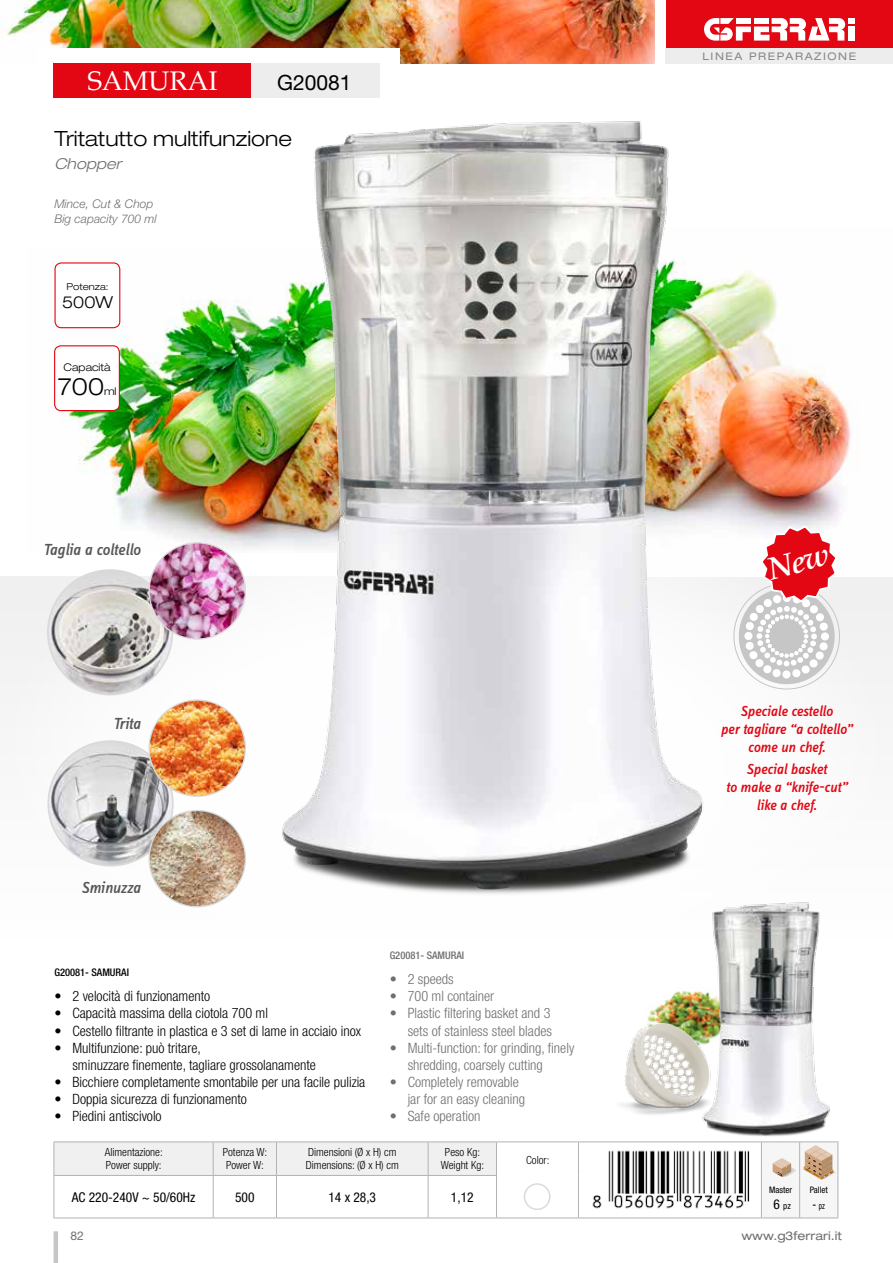
<style>
.page{position:relative;width:893px;height:1263px;background:#fff}
.page>*{position:absolute;margin:0;border:0;box-sizing:border-box;transform-origin:0 0}
.t1{font:27px "Book Antiqua";color:#fff}
.t2{font:300 expanded 24px "Helvetica Neue LT Std";color:#000}
.t3{font:300 expanded 21px "Helvetica Neue LT Std";color:#000}
.t4{font:21px "Helvetica Neue LT Std";color:#000}
.t5{font:italic 500 16.5px "Info Disp";letter-spacing:-.005em;color:#575756}
.t6{font:300 expanded 16.5px "Helvetica Neue LT Std";color:#000}
.t7{font:italic 500 15px/18px "Info Disp";letter-spacing:-.005em;color:#e30613;text-align:center}
.t8{font:italic 300 expanded 15px "Helvetica Neue LT Std";color:#706f6f}
.t9{font:300 condensed 14.25px/17.1px "Helvetica Neue LT Std";color:#000}
.t10{font:300 condensed 14.25px/17.1px "Helvetica Neue LT Std";color:#706f6f}
.t11{font:condensed 13.5px "Helvetica Neue LT Std";color:#000}
.t12{font:italic 300 12px/14.4px "Helvetica Neue LT Std";color:#706f6f}
.t13{font:expanded 12px "Helvetica Neue LT Std";color:#706f6f}
.t14{font:12px "Helvetica Neue LT Std";color:#706f6f}
.t15{font:300 condensed 11.25px/13.5px "Helvetica Neue LT Std";color:#000}
.t16{font:expanded 10.5px "Helvetica Neue LT Std";letter-spacing:.15em;color:#878787}
.t17{font:500 condensed 10.5px "Helvetica Neue LT Std";color:#706f6f}
.t18{font:500 condensed 10.5px "Helvetica Neue LT Std";color:#000}
.t19{font:300 expanded 10.5px "Helvetica Neue LT Std";color:#000}
.t20{font:300 expanded 9.45px "Helvetica Neue LT Std";color:#000}
.t21{font:condensed 9px/16.2px "Helvetica Neue LT Std";color:#000;text-align:center}
.t22{font:condensed 9px "Helvetica Neue LT Std";color:#000;scale:.8 1}
.s1{font-size:13.5px}
</style>
<div class="page">
<svg style="left:0;top:572px;width:892px;height:295px"></svg>
<svg style="left:892px;top:577px;width:1px;height:128px"></svg>
<hr style="left:54px;top:1231px;width:4px;height:32px;background:#c6c6c6">
<img style="left:808px;top:366px;width:84px;height:211px">
<img style="left:52px;top:267px;width:79px;height:258px">
<img style="left:0;top:0;width:655px;height:48px">
<div style="left:665px;top:0;width:228px;height:49px;background:#e30613"></div>
<div style="left:848px;top:27px;width:7px;height:14px;background:#fff"></div>
<div style="left:848px;top:18px;width:7px;height:6px;background:#fff"></div>
<svg style="left:808px;top:18px;width:37px;height:23px"></svg>
<div style="left:665px;top:49px;width:228px;height:15px;background:#ededed"></div>
<svg style="left:55px;top:264px;width:65px;height:64px"></svg>
<div style="left:54px;top:262px;width:66px;height:66px;border:1px solid #e30613;border-radius:6px"></div>
<svg style="left:55px;top:346px;width:64px;height:65px"></svg>
<div style="left:54px;top:345px;width:66px;height:66px;border:1px solid #e30613;border-radius:6px"></div>
<svg style="left:55px;top:1142px;width:614px;height:75px"></svg>
<hr style="left:54px;top:1141px;width:159px;height:1px;background:#b3b2b2">
<hr style="left:54px;top:1142px;width:1px;height:33px;background:#b3b2b2">
<hr style="left:213px;top:1141px;width:63px;height:1px;background:#b3b2b2">
<hr style="left:213px;top:1142px;width:1px;height:33px;background:#b3b2b2">
<hr style="left:276px;top:1141px;width:152px;height:1px;background:#b3b2b2">
<hr style="left:276px;top:1142px;width:1px;height:33px;background:#b3b2b2">
<hr style="left:428px;top:1141px;width:68px;height:1px;background:#b3b2b2">
<hr style="left:428px;top:1142px;width:1px;height:33px;background:#b3b2b2">
<hr style="left:496px;top:1141px;width:82px;height:1px;background:#b3b2b2">
<hr style="left:496px;top:1142px;width:1px;height:33px;background:#b3b2b2">
<hr style="left:578px;top:1141px;width:183px;height:1px;background:#b3b2b2">
<hr style="left:578px;top:1142px;width:1px;height:33px;background:#b3b2b2">
<hr style="left:578px;top:1175px;width:1px;height:42px;background:#b3b2b2">
<hr style="left:578px;top:1217px;width:183px;height:1px;background:#b3b2b2">
<hr style="left:54px;top:1175px;width:159px;height:1px;background:#b3b2b2">
<hr style="left:54px;top:1176px;width:1px;height:41px;background:#b3b2b2">
<hr style="left:213px;top:1175px;width:63px;height:1px;background:#b3b2b2">
<hr style="left:213px;top:1176px;width:1px;height:41px;background:#b3b2b2">
<hr style="left:276px;top:1175px;width:152px;height:1px;background:#b3b2b2">
<hr style="left:276px;top:1176px;width:1px;height:41px;background:#b3b2b2">
<hr style="left:428px;top:1175px;width:69px;height:1px;background:#b3b2b2">
<hr style="left:428px;top:1176px;width:1px;height:41px;background:#b3b2b2">
<hr style="left:496px;top:1176px;width:1px;height:41px;background:#b3b2b2">
<hr style="left:54px;top:1217px;width:159px;height:1px;background:#b3b2b2">
<hr style="left:213px;top:1217px;width:63px;height:1px;background:#b3b2b2">
<hr style="left:276px;top:1217px;width:152px;height:1px;background:#b3b2b2">
<hr style="left:428px;top:1217px;width:68px;height:1px;background:#b3b2b2">
<hr style="left:496px;top:1217px;width:82px;height:1px;background:#b3b2b2">
<div style="left:524px;top:1184px;width:26px;height:25px;background:#fff;border-radius:50%"></div>
<div style="left:524px;top:1183px;width:27px;height:27px;border:2px solid #dadada;border-radius:50%"></div>
<svg style="left:761px;top:1154px;width:77px;height:64px"></svg>
<div style="left:54px;top:64px;width:198px;height:34px;background:#e30613"></div>
<img style="left:589px;top:1144px;width:161px;height:68px">
<img style="left:620px;top:1000px;width:49px;height:115px">
<img style="left:669px;top:902px;width:170px;height:252px">
<img style="left:48px;top:570px;width:124px;height:125px;border-radius:62px">
<img style="left:48px;top:741px;width:125px;height:125px;border-radius:62px">
<img style="left:131px;top:8px;width:677px;height:949px">
<svg style="left:745px;top:524px;width:94px;height:154px"></svg>
<h1 class="t1" style="left:88px;top:64px;width:131px">SAMURAI</h1>
<h3 class="t4" style="left:277px;top:70px;width:76px">G20081</h3>
<h3 class="t3" style="left:54px;top:126px;width:239px">Tritatutto multifunzione</h3>
<p class="t8" style="left:54px;top:154px;width:68px">Chopper</p>
<p class="t12" style="left:54px;top:197px;width:104px">Mince, Cut &amp; Chop<br>Big capacity 700 ml</p>
<p class="t20" style="left:67px;top:281px;width:44px">Potenza:</p>
<p class="t6" style="left:62px;top:292px;width:52px">500W</p>
<p class="t19" style="left:64px;top:361px;width:49px">Capacità</p>
<h2 class="t2" style="left:58px;top:372px;width:48px">700</h2>
<p class="t19" style="left:104px;top:385px;width:14px">ml</p>
<p class="t5" style="left:43px;top:541px;width:99px">Taglia a coltello</p>
<p class="t5" style="left:113px;top:714px;width:29px">Trita</p>
<p class="t5" style="left:81px;top:879px;width:61px">Sminuzza</p>
<p class="t17" style="left:390px;top:949px;width:76px">G20081- SAMURAI</p>
<p class="t10" style="left:390px;top:970px;width:66px">• 2 speeds</p>
<p class="t10" style="left:390px;top:988px;width:106px">• 700 ml container</p>
<p class="t10" style="left:390px;top:1005px;width:164px;text-align:right">• Plastic filtering basket and 3 sets of stainless steel blades</p>
<p class="t10" style="left:408px;top:1039px;width:168px;text-indent:-18px">• Multi-function: for grinding, finely shredding, coarsely cutting</p>
<p class="t10" style="left:408px;top:1073px;width:119px;text-indent:-18px">• Completely removable jar for an easy cleaning</p>
<p class="t10" style="left:390px;top:1107px;width:92px">• Safe operation</p>
<p class="t18" style="left:54px;top:966px;width:76px">G20081- SAMURAI</p>
<p class="t9" style="left:54px;top:988px;width:157px">• 2 velocità di funzionamento</p>
<p class="t9" style="left:54px;top:1005px;width:215px">• Capacità massima della ciotola 700 ml</p>
<p class="t9" style="left:54px;top:1022px;width:308px">• Cestello filtrante in plastica e 3 set di lame in acciaio inox</p>
<p class="t9" style="left:72px;top:1039px;width:245px;text-indent:-18px">• Multifunzione: può tritare,<br>sminuzzare finemente, tagliare grossolanamente</p>
<p class="t9" style="left:54px;top:1073px;width:312px">• Bicchiere completamente smontabile per una facile pulizia</p>
<p class="t9" style="left:54px;top:1090px;width:194px">• Doppia sicurezza di funzionamento</p>
<p class="t9" style="left:54px;top:1107px;width:109px">• Piedini antiscivolo</p>
<p class="t15" style="left:105px;top:1145px;width:60px">Alimentazione:<br>Power supply:</p>
<p class="t15" style="left:223px;top:1145px;width:46px">Potenza W:<br>Power W:</p>
<p class="t15" style="left:306px;top:1145px;width:94px">Dimensioni (Ø x H) cm<br>Dimensions: (Ø x H) cm</p>
<p class="t15" style="left:441px;top:1145px;width:45px;text-align:center">Peso Kg:<br>Weight Kg:</p>
<p class="t15" style="left:526px;top:1153px;width:25px">Color:</p>
<p class="t11" style="left:72px;top:1189px;width:125px">AC 220-240V ~ 50/60Hz</p>
<p class="t11" style="left:235px;top:1189px;width:21px">500</p>
<p class="t11" style="left:328px;top:1189px;width:49px">14 x 28,3</p>
<p class="t11" style="left:451px;top:1189px;width:24px">1,12</p>
<p class="t16" style="left:702px;top:50px;width:155px">LINEA PREPARAZIONE</p>
<p class="t7" style="left:721px;top:702px;width:134px">Speciale cestello<br>per tagliare “a coltello” come un chef.</p>
<p class="t7" style="left:726px;top:760px;width:123px">Special basket<br>to make a “knife-cut” like a chef.</p>
<p class="t21" style="left:769px;top:1181px;width:24px">Master<br><span class="s1">6</span> pz</p>
<p class="t21" style="left:810px;top:1181px;width:20px">Pallet</p>
<p class="t22" style="left:812px;top:1201px;width:17px"><span class="s1">-</span> pz</p>
<p class="t14" style="left:71px;top:1228px;width:15px">82</p>
<p class="t13" style="left:741px;top:1228px;width:102px">www.g3ferrari.it</p>
</div>
